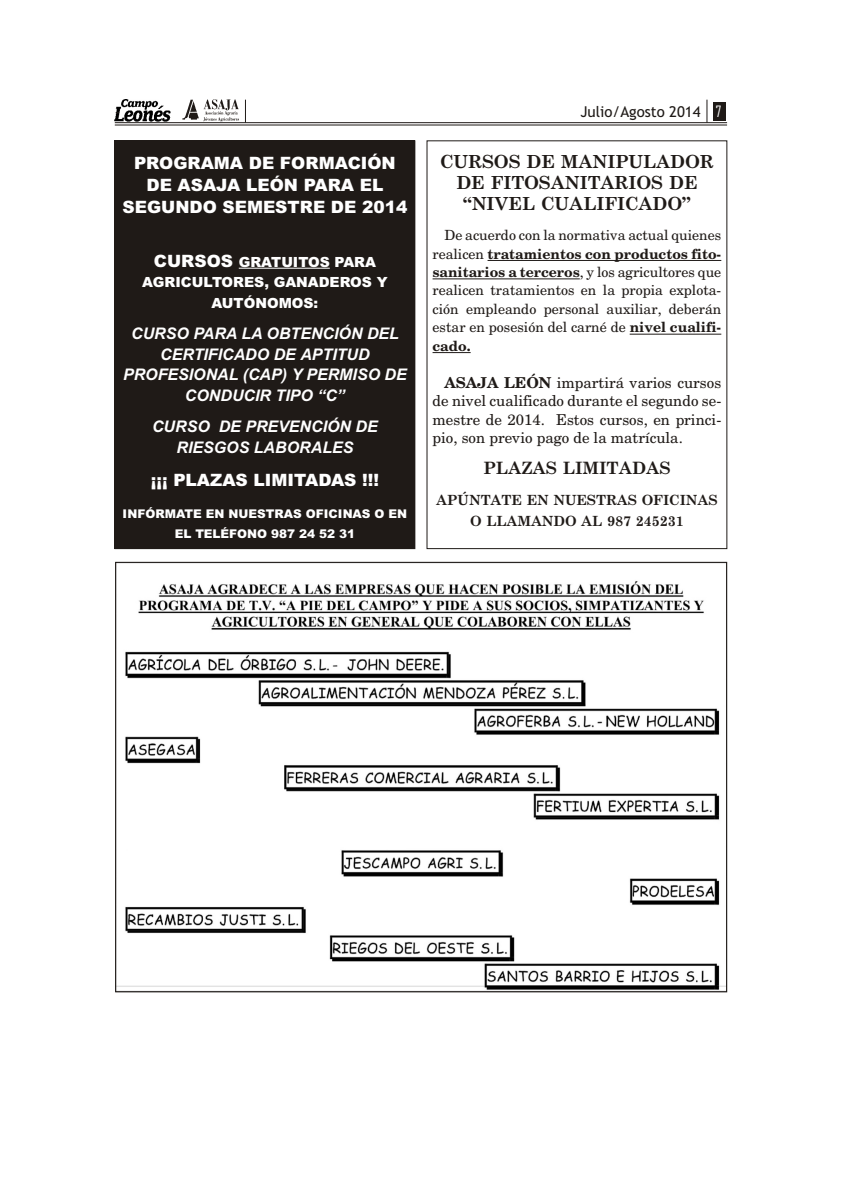
<style>
.page{position:relative;width:842px;height:1191px;background:#fff}
.page>*{position:absolute;margin:0;border:0;box-sizing:border-box;transform-origin:0 0}
.t1{font:700 18px/21.3px "Century";color:#1f1a17;text-align:center}
.t2{font:900 17px/22.2px "Arial";color:#fff;text-align:center}
.t3{font:700 17px "Century";color:#1f1a17}
.t4{font:italic 700 16px/20.4px "Arial";color:#fff;text-align:center}
.t5{font:15px/18.4px "New Century Schoolbook";color:#1f1a17;text-align:justify}
.t6{font:15px "Trebuchet MS";color:#1f1a17}
.t7{font:14px/18.4px "New Century Schoolbook";color:#1f1a17;text-align:justify}
.t8{font:900 14px/20.4px "Arial";color:#fff;text-align:center}
.t9{font:700 14px/20.4px "Century";color:#1f1a17;text-align:center}
.t10{font:900 12px/20.4px "Arial";color:#fff;text-align:center}
.s1{font-family:"Agency FB";color:#fff}
.s2{font-weight:700}
.s3{font-size:17px}
</style>
<div class="page">
<img style="left:115px;top:99px;width:55px;height:23px">
<img style="left:182px;top:99px;width:57px;height:23px">
<div style="left:713px;top:102px;width:13px;height:19px;background:#1f1a17"></div>
<svg style="left:245px;top:100px;width:1px;height:23px"></svg>
<svg style="left:707px;top:100px;width:1px;height:23px"></svg>
<hr style="left:115px;top:125px;width:612px;height:1px;background:#1f1a17">
<hr style="left:115px;top:123px;width:612px;height:1px;background:#1f1a17">
<img style="left:118px;top:581px;width:607px;height:409px">
<div style="left:115px;top:141px;width:300px;height:408px;background:#1f1a17"></div>
<hr style="left:239px;top:268px;width:91px;height:1px;background:#fff">
<hr style="left:488px;top:260px;width:233px;height:1px;background:#1f1a17">
<hr style="left:433px;top:279px;width:147px;height:1px;background:#1f1a17">
<hr style="left:630px;top:334px;width:91px;height:1px;background:#1f1a17">
<hr style="left:433px;top:352px;width:38px;height:1px;background:#1f1a17">
<p class="t6" style="left:115px;top:105px;width:7px">-</p>
<p class="t6" style="left:580px;top:106px;width:142px">Julio/Agosto 2014 <span class="s1">7</span></p>
<p class="t2" style="left:122px;top:153px;width:287px">PROGRAMA DE FORMACIÓN<br>DE ASAJA LEÓN PARA EL<br>SEGUNDO SEMESTRE DE 2014</p>
<p class="t1" style="left:440px;top:152px;width:275px">CURSOS DE MANIPULADOR<br>DE FITOSANITARIOS DE “NIVEL CUALIFICADO”</p>
<p class="t7" style="left:433px;top:227px;width:290px;text-indent:12px">De acuerdo con la nor ma ti va actual quie nes rea li cen <span class="s2">tra ta mien tos con pro duc tos fi to - sa ni ta rios a ter ce ros</span>, y los agri cul to res que rea li cen tra ta mien tos en la pro pia ex plo ta - ción em plean do per so nal au xi liar, de be rán es tar en po se sión del car né de <span class="s2">ni vel cua li fi&shy;ca do.</span></p>
<p class="t5" style="left:433px;top:375px;width:290px;text-indent:12px"><span class="s2">ASAJA LEÓN</span> im par ti rá va rios cur sos de ni vel cua li fi ca do du ran te el se gun do se - mes tre de 2014. Estos cur sos, en prin ci - pio, son pre vio pa go de la ma trí cu la.</p>
<p class="t3" style="left:483px;top:461px;width:189px">PLAZAS LIMITADAS</p>
<p class="t9" style="left:436px;top:491px;width:283px">APÚNTATE EN NUESTRAS OFICINAS<br>O LLAMANDO AL 987 245231</p>
<p class="t8" style="left:142px;top:253px;width:247px"><span class="s3">CURSOS</span> GRATUITOS PARA<br>AGRICULTORES, GANADEROS Y<br>AUTÓNOMOS:</p>
<p class="t4" style="left:123px;top:325px;width:285px">CURSO PARA LA OBTENCIÓN DEL<br>CERTIFICADO DE APTITUD<br>PROFESIONAL (CAP) Y PERMISO DE<br>CONDUCIR TIPO “C”</p>
<p class="t4" style="left:152px;top:418px;width:227px">CURSO DE PREVENCIÓN DE<br>RIESGOS LABORALES</p>
<p class="t2" style="left:151px;top:471px;width:230px">¡¡¡ PLAZAS LIMITADAS !!!</p>
<p class="t10" style="left:123px;top:505px;width:286px">INFÓRMATE EN NUESTRAS OFICINAS O EN<br>EL TELÉFONO 987 24 52 31</p>
</div>
